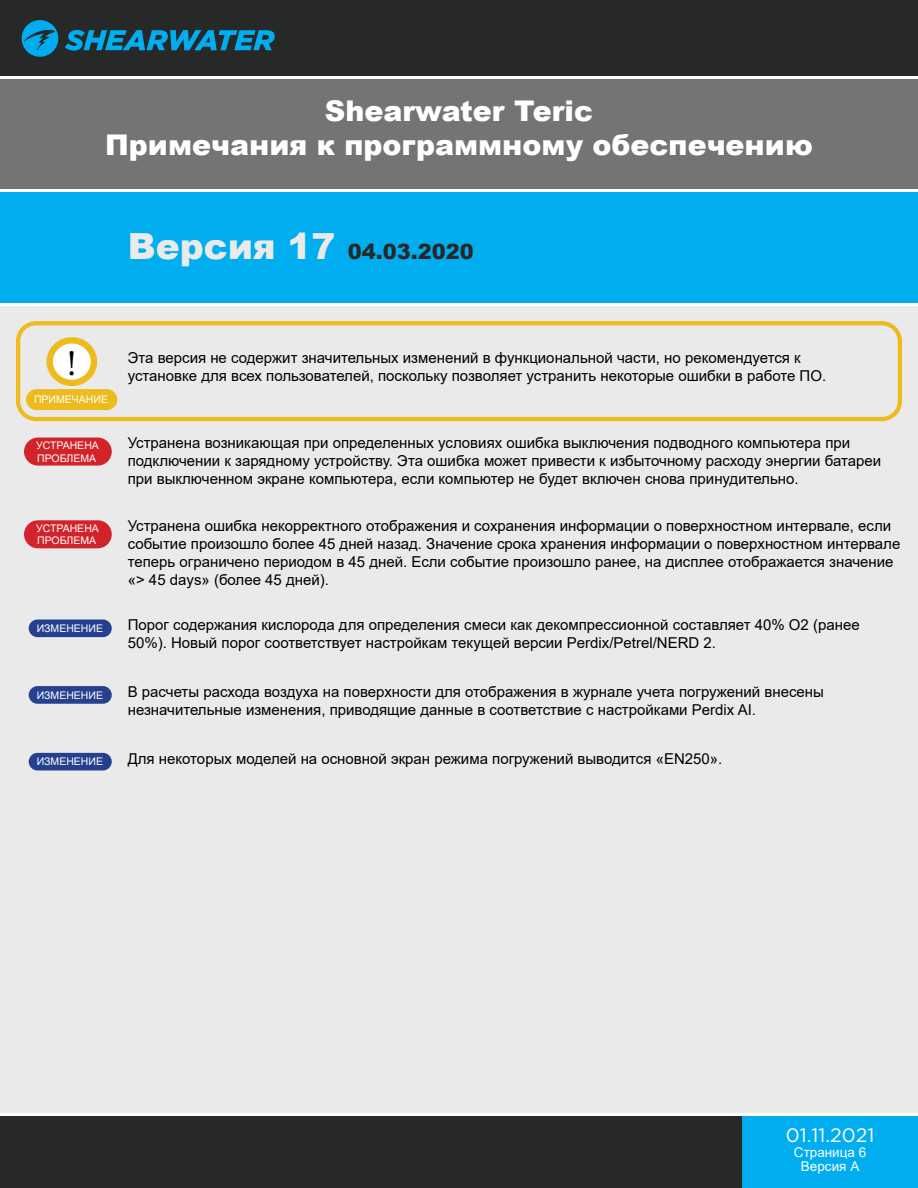
<style>
.page{position:relative;width:918px;height:1188px;background:#fff}
.page>*{position:absolute;margin:0;border:0;box-sizing:border-box;transform-origin:0 0}
.t1{font:36px "Minion Pro";color:#000}
.t2{font:900 28.5px/34.2px "Arial";color:#fff;text-align:center}
.t3{font:900 21px "Arial";color:#272828}
.t4{font:19.5px "Gotham HTF";color:#fff}
.t5{font:15px/18px "Arial";color:#000}
.t6{font:13.5px "Arial";color:#fff}
.t7{font:10.5px/12.6px "Arial";color:#fff}
.s1{font-size:36px;color:#eaeaea}
</style>
<div class="page">
<div style="left:0;top:0;width:918px;height:77px;background:#272828"></div>
<div style="left:0;top:1114px;width:918px;height:74px;background:#292929"></div>
<div style="left:0;top:305px;width:918px;height:809px;background:#eaeaea"></div>
<svg style="left:65px;top:30px;width:210px;height:21px"></svg>
<svg style="left:22px;top:20px;width:36px;height:37px"></svg>
<div style="left:0;top:191px;width:918px;height:114px;background:#00aeef"></div>
<div style="left:0;top:77px;width:918px;height:114px;background:#737474"></div>
<div style="left:742px;top:1114px;width:176px;height:74px;background:#00aeef"></div>
<hr style="left:0;top:76px;width:918px;height:3px;background:#fff">
<hr style="left:0;top:189px;width:918px;height:3px;background:#fff">
<hr style="left:0;top:303px;width:918px;height:3px;background:#fff">
<hr style="left:0;top:1113px;width:918px;height:3px;background:#fff">
<div style="left:16px;top:321px;width:886px;height:100px;border:4px solid #edbb1d;border-radius:18px"></div>
<div style="left:27px;top:390px;width:90px;height:19px;background:#edbb1d;border-radius:10px"></div>
<div style="left:26px;top:389px;width:91px;height:21px;border:2px solid #edbb1d;border-radius:10px"></div>
<svg style="left:50px;top:340px;width:44px;height:43px"></svg>
<div style="left:47px;top:337px;width:50px;height:49px;border:6px solid #edbb1d;border-radius:50%"></div>
<div style="left:29px;top:620px;width:82px;height:16px;background:#25408f;border-radius:8px"></div>
<div style="left:29px;top:620px;width:83px;height:17px;border:2px solid #25408f;border-radius:8px"></div>
<div style="left:25px;top:438px;width:86px;height:27px;background:#d2232a;border-radius:13px"></div>
<div style="left:24px;top:438px;width:88px;height:28px;border:2px solid #d2232a;border-radius:13px"></div>
<div style="left:25px;top:521px;width:86px;height:27px;background:#d2232a;border-radius:13px"></div>
<div style="left:24px;top:520px;width:88px;height:28px;border:2px solid #d2232a;border-radius:13px"></div>
<div style="left:29px;top:687px;width:82px;height:16px;background:#25408f;border-radius:8px"></div>
<div style="left:29px;top:686px;width:83px;height:18px;border:2px solid #25408f;border-radius:8px"></div>
<div style="left:29px;top:754px;width:82px;height:16px;background:#25408f;border-radius:8px"></div>
<div style="left:29px;top:753px;width:83px;height:17px;border:2px solid #25408f;border-radius:8px"></div>
<h2 class="t2" style="left:105px;top:93px;width:709px">Shearwater Teric<br>Примечания к программному обеспечению</h2>
<h3 class="t3" style="left:128px;top:236px;width:347px"><span class="s1">Версия 17</span> 04.03.2020</h3>
<h1 class="t1" style="left:67px;top:339px;width:11px">!</h1>
<p class="t5" style="left:128px;top:349px;width:700px">Эта версия не содержит значительных изменений в функциональной части, но рекомендуется к установке для всех пользователей, поскольку позволяет устранить некоторые ошибки в работе ПО.</p>
<p class="t7" style="left:34px;top:393px;width:75px">ПРИМЕЧАНИЕ</p>
<p class="t7" style="left:36px;top:439px;width:64px">УСТРАНЕНА<br>ПРОБЛЕМА</p>
<p class="t5" style="left:128px;top:433px;width:755px">Устранена возникающая при определенных условиях ошибка выключения подводного компьютера при подключении к зарядному устройству. Эта ошибка может привести к избыточному расходу энергии батареи при выключенном экране компьютера, если компьютер не будет включен снова принудительно.</p>
<p class="t7" style="left:36px;top:522px;width:64px">УСТРАНЕНА<br>ПРОБЛЕМА</p>
<p class="t5" style="left:128px;top:517px;width:774px">Устранена ошибка некорректного отображения и сохранения информации о поверхностном интервале, если событие произошло более 45 дней назад. Значение срока хранения информации о поверхностном интервале теперь ограничено периодом в 45 дней. Если событие произошло ранее, на дисплее отображается значение «&gt; 45 days» (более 45 дней).</p>
<p class="t7" style="left:37px;top:622px;width:68px">ИЗМЕНЕНИЕ</p>
<p class="t5" style="left:128px;top:616px;width:734px">Порог содержания кислорода для определения смеси как декомпрессионной составляет 40% О2 (ранее<br>50%). Новый порог соответствует настройкам текущей версии Perdix/Petrel/NERD 2.</p>
<p class="t5" style="left:128px;top:683px;width:698px">В расчеты расхода воздуха на поверхности для отображения в журнале учета погружений внесены незначительные изменения, приводящие данные в соответствие с настройками Perdix AI.</p>
<p class="t5" style="left:128px;top:749px;width:596px">Для некоторых моделей на основной экран режима погружений выводится «EN250».</p>
<p class="t7" style="left:37px;top:689px;width:68px">ИЗМЕНЕНИЕ</p>
<p class="t7" style="left:37px;top:755px;width:68px">ИЗМЕНЕНИЕ</p>
<h3 class="t4" style="left:786px;top:1125px;width:90px">01.11.2021</h3>
<p class="t6" style="left:801px;top:1157px;width:60px">Версия А</p>
<p class="t6" style="left:794px;top:1143px;width:74px">Страница 6</p>
</div>
